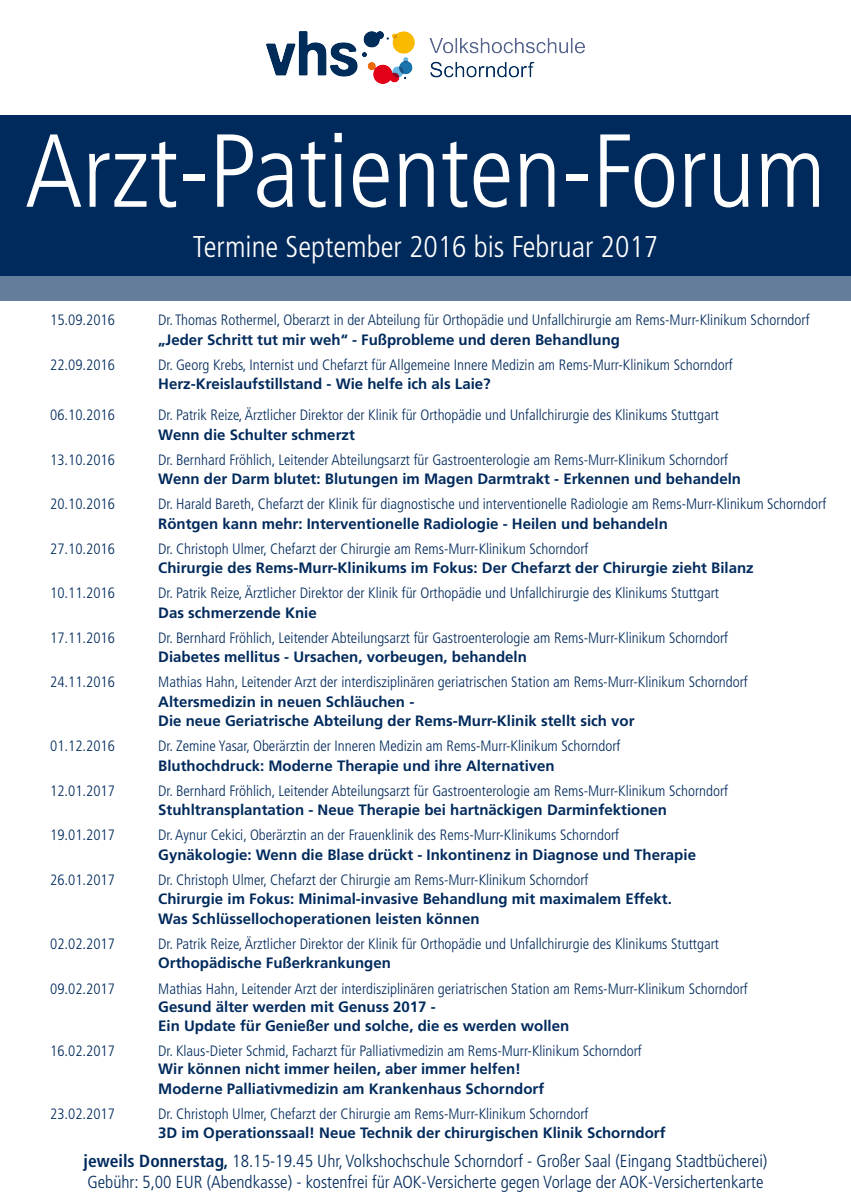
<style>
.page{position:relative;width:851px;height:1200px;background:#fff}
.page>*{position:absolute;margin:0;border:0;box-sizing:border-box;transform-origin:0 0}
.t1{font:300 condensed 103.5px "Frutiger LT Std";color:#fff}
.t2{font:300 condensed 30px "Frutiger LT Std";color:#fff}
.t3{font:300 condensed 17.5px "Frutiger LT Std";color:#002a5c}
.t4{font:300 condensed 15px/18px "Frutiger LT Std";color:#002a5c}
.t5{font:700 15px "Frutiger LT Std";color:#002a5c}
.s1{font-weight:700;font-stretch:normal}
.s2{font-weight:700}
</style>
<div class="page">
<div style="left:0;top:115px;width:850px;height:161px;background:#002a5c"></div>
<img style="left:267px;top:31px;width:317px;height:53px">
<div style="left:0;top:276px;width:850px;height:24px;background:#647d9b"></div>
<p class="t1" style="left:25px;top:112px;width:802px">Arzt-Patienten-Forum</p>
<p class="t2" style="left:193px;top:229px;width:467px">Termine September 2016 bis Februar 2017</p>
<p class="t4" style="left:50px;top:311px;width:66px">15.09.2016</p>
<p class="t4" style="left:158px;top:311px;width:652px">Dr. Thomas Rothermel, Oberarzt in der Abteilung für Orthopädie und Unfallchirurgie am Rems-Murr-Klinikum Schorndorf</p>
<p class="t5" style="left:158px;top:330px;width:463px">„Jeder Schritt tut mir weh“ - Fußprobleme und deren Behandlung</p>
<p class="t4" style="left:50px;top:355px;width:66px">22.09.2016</p>
<p class="t4" style="left:158px;top:355px;width:576px">Dr. Georg Krebs, Internist und Chefarzt für Allgemeine Innere Medizin am Rems-Murr-Klinikum Schorndorf</p>
<p class="t5" style="left:158px;top:375px;width:334px">Herz-Kreislaufstillstand - Wie helfe ich als Laie?</p>
<p class="t4" style="left:50px;top:406px;width:66px">06.10.2016</p>
<p class="t4" style="left:158px;top:406px;width:562px">Dr. Patrik Reize, Ärztlicher Direktor der Klinik für Orthopädie und Unfallchirurgie des Klinikums Stuttgart</p>
<p class="t5" style="left:158px;top:425px;width:198px">Wenn die Schulter schmerzt</p>
<p class="t4" style="left:50px;top:450px;width:66px">13.10.2016</p>
<p class="t4" style="left:158px;top:450px;width:571px">Dr. Bernhard Fröhlich, Leitender Abteilungsarzt für Gastroenterologie am Rems-Murr-Klinikum Schorndorf</p>
<p class="t5" style="left:158px;top:470px;width:584px">Wenn der Darm blutet: Blutungen im Magen Darmtrakt - Erkennen und behandeln</p>
<p class="t4" style="left:50px;top:495px;width:66px">20.10.2016</p>
<p class="t4" style="left:158px;top:495px;width:669px">Dr. Harald Bareth, Chefarzt der Klinik für diagnostische und interventionelle Radiologie am Rems-Murr-Klinikum Schorndorf</p>
<p class="t5" style="left:158px;top:514px;width:511px">Röntgen kann mehr: Interventionelle Radiologie - Heilen und behandeln</p>
<p class="t4" style="left:50px;top:539px;width:66px">27.10.2016</p>
<p class="t4" style="left:158px;top:539px;width:431px">Dr. Christoph Ulmer, Chefarzt der Chirurgie am Rems-Murr-Klinikum Schorndorf</p>
<p class="t5" style="left:158px;top:559px;width:597px">Chirurgie des Rems-Murr-Klinikums im Fokus: Der Chefarzt der Chirurgie zieht Bilanz</p>
<p class="t4" style="left:50px;top:584px;width:66px">10.11.2016</p>
<p class="t4" style="left:158px;top:584px;width:562px">Dr. Patrik Reize, Ärztlicher Direktor der Klinik für Orthopädie und Unfallchirurgie des Klinikums Stuttgart</p>
<p class="t5" style="left:158px;top:603px;width:160px">Das schmerzende Knie</p>
<p class="t4" style="left:50px;top:628px;width:66px">17.11.2016</p>
<p class="t4" style="left:158px;top:628px;width:571px">Dr. Bernhard Fröhlich, Leitender Abteilungsarzt für Gastroenterologie am Rems-Murr-Klinikum Schorndorf</p>
<p class="t5" style="left:158px;top:648px;width:370px">Diabetes mellitus - Ursachen, vorbeugen, behandeln</p>
<p class="t4" style="left:50px;top:673px;width:66px">24.11.2016</p>
<p class="t4" style="left:158px;top:673px;width:591px">Mathias Hahn, Leitender Arzt der interdisziplinären geriatrischen Station am Rems-Murr-Klinikum Schorndorf</p>
<p class="t5" style="left:158px;top:692px;width:257px">Altersmedizin in neuen Schläuchen -</p>
<p class="t5" style="left:158px;top:712px;width:477px">Die neue Geriatrische Abteilung der Rems-Murr-Klinik stellt sich vor</p>
<p class="t4" style="left:50px;top:737px;width:66px">01.12.2016</p>
<p class="t4" style="left:158px;top:737px;width:463px">Dr. Zemine Yasar, Oberärztin der Inneren Medizin am Rems-Murr-Klinikum Schorndorf</p>
<p class="t5" style="left:158px;top:756px;width:398px">Bluthochdruck: Moderne Therapie und ihre Alternativen</p>
<p class="t4" style="left:50px;top:781px;width:66px">12.01.2017</p>
<p class="t4" style="left:158px;top:781px;width:571px">Dr. Bernhard Fröhlich, Leitender Abteilungsarzt für Gastroenterologie am Rems-Murr-Klinikum Schorndorf</p>
<p class="t5" style="left:158px;top:801px;width:510px">Stuhltransplantation - Neue Therapie bei hartnäckigen Darminfektionen</p>
<p class="t4" style="left:50px;top:826px;width:66px">19.01.2017</p>
<p class="t4" style="left:158px;top:826px;width:462px">Dr. Aynur Cekici, Oberärztin an der Frauenklinik des Rems-Murr-Klinikums Schorndorf</p>
<p class="t5" style="left:158px;top:845px;width:539px">Gynäkologie: Wenn die Blase drückt - Inkontinenz in Diagnose und Therapie</p>
<p class="t4" style="left:50px;top:870px;width:66px">26.01.2017</p>
<p class="t4" style="left:158px;top:870px;width:431px">Dr. Christoph Ulmer, Chefarzt der Chirurgie am Rems-Murr-Klinikum Schorndorf</p>
<p class="t5" style="left:158px;top:890px;width:515px">Chirurgie im Fokus: Minimal-invasive Behandlung mit maximalem Effekt.</p>
<p class="t5" style="left:158px;top:909px;width:323px">Was Schlüssellochoperationen leisten können</p>
<p class="t4" style="left:50px;top:934px;width:66px">02.02.2017</p>
<p class="t4" style="left:158px;top:934px;width:562px">Dr. Patrik Reize, Ärztlicher Direktor der Klinik für Orthopädie und Unfallchirurgie des Klinikums Stuttgart</p>
<p class="t5" style="left:158px;top:954px;width:234px">Orthopädische Fußerkrankungen</p>
<p class="t4" style="left:50px;top:979px;width:66px">09.02.2017</p>
<p class="t4" style="left:158px;top:979px;width:591px">Mathias Hahn, Leitender Arzt der interdisziplinären geriatrischen Station am Rems-Murr-Klinikum Schorndorf<br><span class="s1">Gesund älter werden mit Genuss 2017 -</span></p>
<p class="t5" style="left:158px;top:1016px;width:412px">Ein Update für Genießer und solche, die es werden wollen</p>
<p class="t4" style="left:50px;top:1041px;width:66px">16.02.2017</p>
<p class="t4" style="left:158px;top:1041px;width:485px">Dr. Klaus-Dieter Schmid, Facharzt für Palliativmedizin am Rems-Murr-Klinikum Schorndorf<br><span class="s1">Wir können nicht immer heilen, aber immer helfen!</span></p>
<p class="t5" style="left:158px;top:1079px;width:387px">Moderne Palliativmedizin am Krankenhaus Schorndorf</p>
<p class="t4" style="left:50px;top:1104px;width:66px">23.02.2017</p>
<p class="t4" style="left:158px;top:1104px;width:431px">Dr. Christoph Ulmer, Chefarzt der Chirurgie am Rems-Murr-Klinikum Schorndorf</p>
<p class="t5" style="left:158px;top:1123px;width:509px">3D im Operationssaal! Neue Technik der chirurgischen Klinik Schorndorf</p>
<p class="t3" style="left:83px;top:1150px;width:685px"><span class="s2">jeweils Donnerstag,</span> 18.15-19.45 Uhr, Volkshochschule Schorndorf - Großer Saal (Eingang Stadtbücherei)</p>
<p class="t3" style="left:87px;top:1171px;width:677px">Gebühr: 5,00 EUR (Abendkasse) - kostenfrei für AOK-Versicherte gegen Vorlage der AOK-Versichertenkarte</p>
</div>
